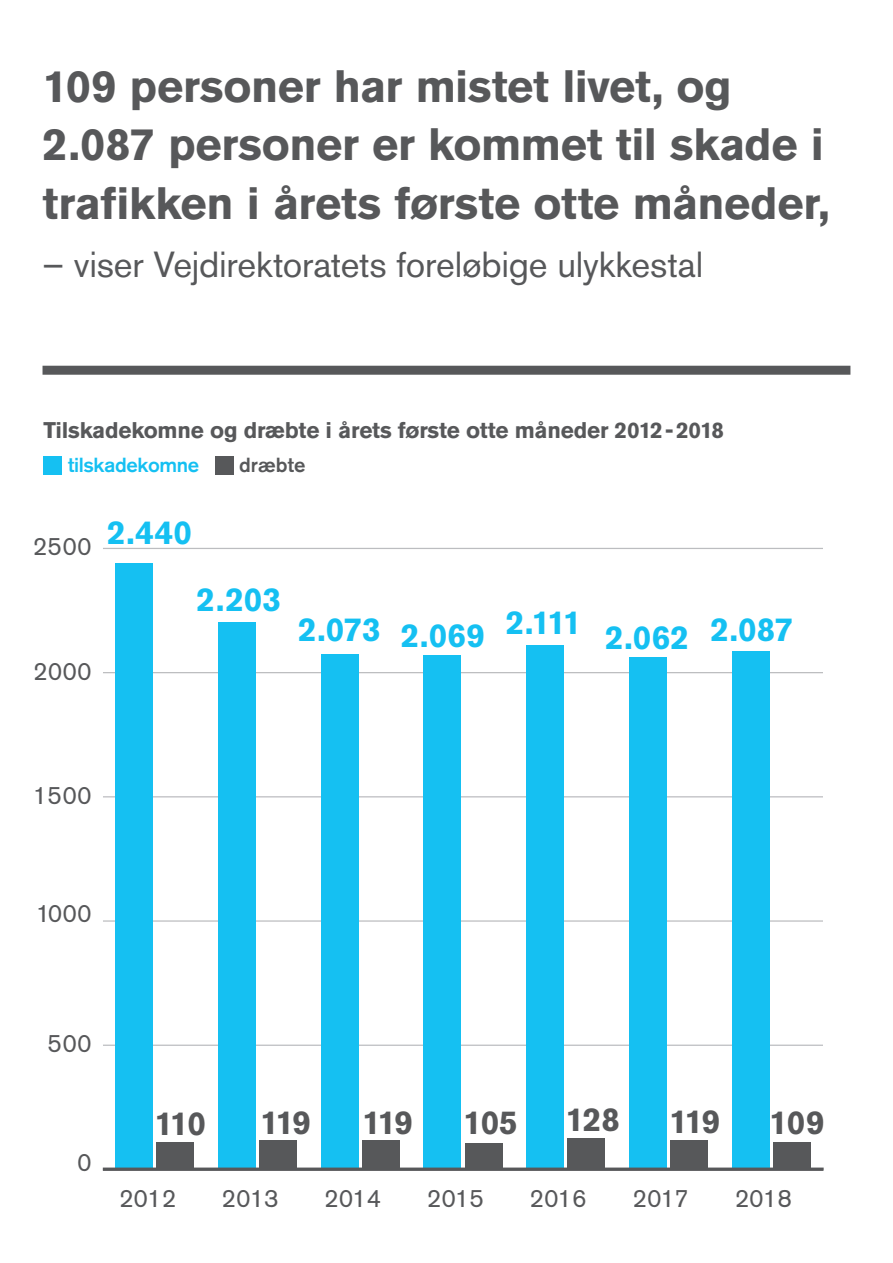
<style>
.page{position:relative;width:893px;height:1263px;background:#fff}
.page>*{position:absolute;margin:0;border:0;box-sizing:border-box;transform-origin:0 0}
.Manchet{font:700 45px/58.5px "Akzidenz Grotesk Std";letter-spacing:-.01em;color:#57585a}
.Manchet-2{font:36px "Akzidenz Grotesk Std";letter-spacing:-.005em;color:#57585a}
.t1{font:700 33px "Akzidenz Grotesk Std";letter-spacing:.005em;color:#15c0f2}
.t2{font:700 33px "Akzidenz Grotesk Std";letter-spacing:-.04em;color:#57585a}
.t3{font:25.05px "Akzidenz Grotesk Std";color:#57585a}
.t4{font:700 22.5px "Akzidenz Grotesk Std";letter-spacing:-.01em;color:#57585a}
.t5{font:500 20.25px "Akzidenz Grotesk Std";letter-spacing:-.02em;color:#15c0f2}
.t6{font:500 20.25px "Akzidenz Grotesk Std";color:#57585a}
</style>
<div class="page">
<div style="left:43px;top:366px;width:807px;height:9px;background:#57585a"></div>
<hr style="left:103px;top:1044px;width:720px;height:2px;background:#bcbdc0">
<hr style="left:103px;top:920px;width:720px;height:2px;background:#bcbdc0">
<hr style="left:103px;top:796px;width:720px;height:1px;background:#bcbdc0">
<hr style="left:103px;top:672px;width:720px;height:1px;background:#bcbdc0">
<hr style="left:103px;top:548px;width:720px;height:1px;background:#bcbdc0">
<div style="left:156px;top:1142px;width:37px;height:27px;background:#57585a"></div>
<div style="left:259px;top:1140px;width:37px;height:29px;background:#57585a"></div>
<div style="left:362px;top:1140px;width:37px;height:29px;background:#57585a"></div>
<div style="left:465px;top:1143px;width:37px;height:26px;background:#57585a"></div>
<div style="left:568px;top:1137px;width:37px;height:32px;background:#57585a"></div>
<div style="left:671px;top:1140px;width:37px;height:29px;background:#57585a"></div>
<div style="left:774px;top:1142px;width:37px;height:27px;background:#57585a"></div>
<div style="left:115px;top:563px;width:37px;height:606px;background:#15c0f2"></div>
<div style="left:218px;top:622px;width:37px;height:547px;background:#15c0f2"></div>
<div style="left:321px;top:654px;width:37px;height:515px;background:#15c0f2"></div>
<div style="left:424px;top:655px;width:37px;height:514px;background:#15c0f2"></div>
<div style="left:527px;top:645px;width:37px;height:524px;background:#15c0f2"></div>
<div style="left:630px;top:657px;width:37px;height:512px;background:#15c0f2"></div>
<div style="left:732px;top:651px;width:37px;height:518px;background:#15c0f2"></div>
<svg style="left:103px;top:1167px;width:721px;height:4px;fill:#57585a"></svg>
<div style="left:44px;top:456px;width:18px;height:18px;background:#15c0f2"></div>
<div style="left:215px;top:456px;width:19px;height:18px;background:#57585a"></div>
<p class="Manchet" style="left:43px;top:57px;width:788px">109 personer har mistet livet, og<br>2.087 personer er kommet til skade i trafikken i årets første otte måneder,</p>
<p class="Manchet-2" style="left:43px;top:243px;width:662px">– viser Vejdirektoratets foreløbige ulykkestal</p>
<p class="t4" style="left:44px;top:417px;width:682px">Tilskadekomne og dræbte i årets første otte måneder 2012-2018</p>
<p class="t5" style="left:68px;top:453px;width:132px">tilskadekomne</p>
<p class="t6" style="left:239px;top:453px;width:68px">dræbte</p>
<p class="t3" style="left:33px;top:532px;width:61px">2500</p>
<p class="t1" style="left:107px;top:513px;width:86px">2.440</p>
<p class="t1" style="left:197px;top:580px;width:86px">2.203</p>
<p class="t3" style="left:33px;top:656px;width:60px">2000</p>
<p class="t1" style="left:298px;top:610px;width:84px">2.073</p>
<p class="t1" style="left:506px;top:603px;width:77px">2.111</p>
<p class="t1" style="left:401px;top:616px;width:86px">2.069</p>
<p class="t1" style="left:605px;top:618px;width:86px">2.062</p>
<p class="t1" style="left:710px;top:610px;width:85px">2.087</p>
<p class="t3" style="left:33px;top:780px;width:61px">1500</p>
<p class="t3" style="left:36px;top:899px;width:57px">1000</p>
<p class="t3" style="left:47px;top:1028px;width:46px">500</p>
<p class="t3" style="left:77px;top:1147px;width:16px">0</p>
<p class="t2" style="left:155px;top:1104px;width:53px">110</p>
<p class="t2" style="left:260px;top:1103px;width:53px">119</p>
<p class="t2" style="left:362px;top:1103px;width:53px">119</p>
<p class="t2" style="left:463px;top:1103px;width:56px">105</p>
<p class="t2" style="left:566px;top:1101px;width:56px">128</p>
<p class="t2" style="left:669px;top:1102px;width:53px">119</p>
<p class="t2" style="left:769px;top:1103px;width:57px">109</p>
<p class="t3" style="left:119px;top:1183px;width:59px">2012</p>
<p class="t3" style="left:222px;top:1183px;width:59px">2013</p>
<p class="t3" style="left:324px;top:1183px;width:59px">2014</p>
<p class="t3" style="left:427px;top:1183px;width:59px">2015</p>
<p class="t3" style="left:529px;top:1183px;width:59px">2016</p>
<p class="t3" style="left:633px;top:1183px;width:58px">2017</p>
<p class="t3" style="left:735px;top:1183px;width:59px">2018</p>
</div>
